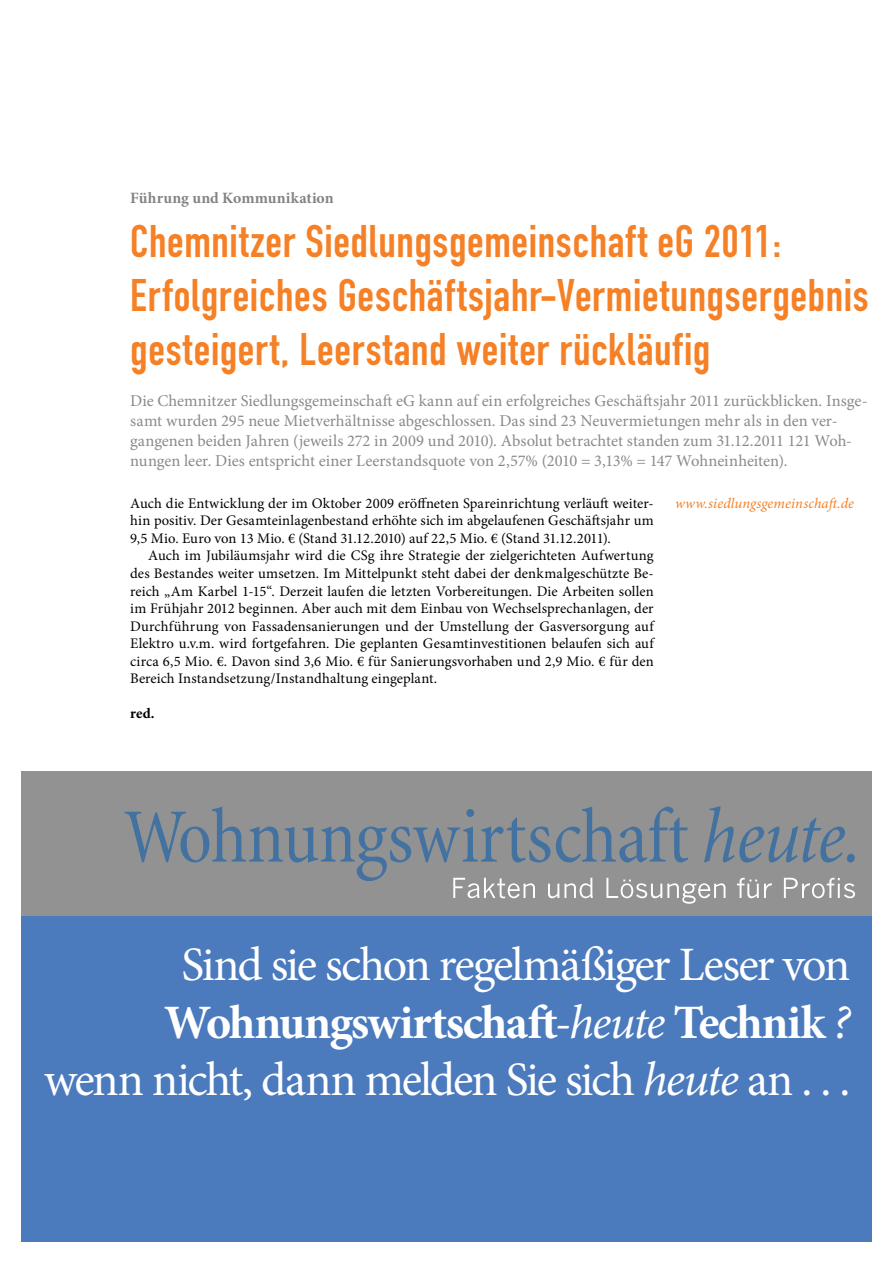
<style>
.page{position:relative;width:893px;height:1263px;background:#fff}
.page>*{position:absolute;margin:0;border:0;box-sizing:border-box;transform-origin:0 0}
.Zwischentext{font:48px "Minion Pro";letter-spacing:-.045em;color:#fff}
.Zwischentext-2{font:700 48px "Minion Pro";letter-spacing:-.035em;color:#fff}
.Überschrift_Groß{font:45px/54px "DIN Engschrift";letter-spacing:.015em;color:#f58025}
.Anlesetext{font:16.5px/19.8px "Minion Pro";color:#8b898c}
.Kategorie{font:700 15.75px "Minion Pro";letter-spacing:.01em;color:#848285}
.Fliesstext{font:14.7px/17.5px "Minion Pro";letter-spacing:.01em;color:#000;text-align:justify}
.Fließtext_erste_Zeil{font:14.7px/17.5px "Minion Pro";color:#000;text-align:justify}
.Zwischentext-3{font:italic 14.7px "Minion Pro";letter-spacing:.005em;color:#f58025}
.AUTOR{font:700 14.7px "Minion Pro";color:#000}
.s1{font-weight:400}
.s2{font-weight:400;font-style:italic}
.s3{font-style:italic}
</style>
<div class="page">
<div style="left:21px;top:771px;width:851px;height:471px;background:#4b7abd"></div>
<div style="left:21px;top:771px;width:851px;height:144px;background:#929292"></div>
<svg style="left:125px;top:806px;width:730px;height:98px"></svg>
<p class="Kategorie" style="left:130px;top:187px;width:205px">Führung und Kommunikation</p>
<p class="Überschrift_Groß" style="left:130px;top:214px;width:652px">Chemnitzer Siedlungsgemeinschaft eG 2011:</p>
<p class="Überschrift_Groß" style="left:130px;top:268px;width:740px">Erfolgreiches Geschäftsjahr-Vermietungsergebnis gesteigert, Leerstand weiter rückläufig</p>
<p class="Anlesetext" style="left:130px;top:391px;width:739px">Die Chemnitzer Siedlungsgemeinschaft eG kann auf ein erfolgreiches Geschäftsjahr 2011 zurückblicken. Insge&shy;samt wurden 295 neue Mietverhältnisse abgeschlossen. Das sind 23 Neuvermietungen mehr als in den ver&shy;gangenen beiden Jahren (jeweils 272 in 2009 und 2010). Absolut betrachtet standen zum 31.12.2011 121 Woh&shy;nungen leer. Dies entspricht einer Leerstandsquote von 2,57% (2010 = 3,13% = 147 Wohneinheiten).</p>
<p class="Fließtext_erste_Zeil" style="left:130px;top:494px;width:525px">Auch die Entwicklung der im Oktober 2009 eröffneten Spareinrichtung verläuft weiter&shy;hin positiv. Der Gesamteinlagenbestand erhöhte sich im abgelaufenen Geschäftsjahr um 9,5 Mio. Euro von 13 Mio. € (Stand 31.12.2010) auf 22,5 Mio. € (Stand 31.12.2011).</p>
<p class="Fliesstext" style="left:130px;top:547px;width:525px;text-indent:18px">Auch im Jubiläumsjahr wird die CSg ihre Strategie der zielgerichteten Aufwertung des Bestandes weiter umsetzen. Im Mittelpunkt steht dabei der denkmalgeschützte Be&shy;reich „Am Karbel 1-15“. Derzeit laufen die letzten Vorbereitungen. Die Arbeiten sollen im Frühjahr 2012 beginnen. Aber auch mit dem Einbau von Wechselsprechanlagen, der Durchführung von Fassadensanierungen und der Umstellung der Gasversorgung auf Elektro u.v.m. wird fortgefahren. Die geplanten Gesamtinvestitionen belaufen sich auf circa 6,5 Mio. €. Davon sind 3,6 Mio. € für Sanierungsvorhaben und 2,9 Mio. € für den Bereich Instandsetzung/Instandhaltung eingeplant.</p>
<p class="AUTOR" style="left:130px;top:703px;width:26px">red.</p>
<p class="Zwischentext-3" style="left:675px;top:493px;width:181px">www.siedlungsgemeinschaft.de</p>
<p class="Zwischentext" style="left:181px;top:932px;width:671px">Sind sie schon regelmäßiger Leser von</p>
<p class="Zwischentext-2" style="left:164px;top:988px;width:688px">Wohnungswirtschaft<span class="s1">-</span><span class="s2">heute</span> Technik <span class="s2">?</span></p>
<p class="Zwischentext" style="left:44px;top:1048px;width:808px">wenn nicht, dann melden Sie sich <span class="s3">heute</span> an . . .</p>
</div>
